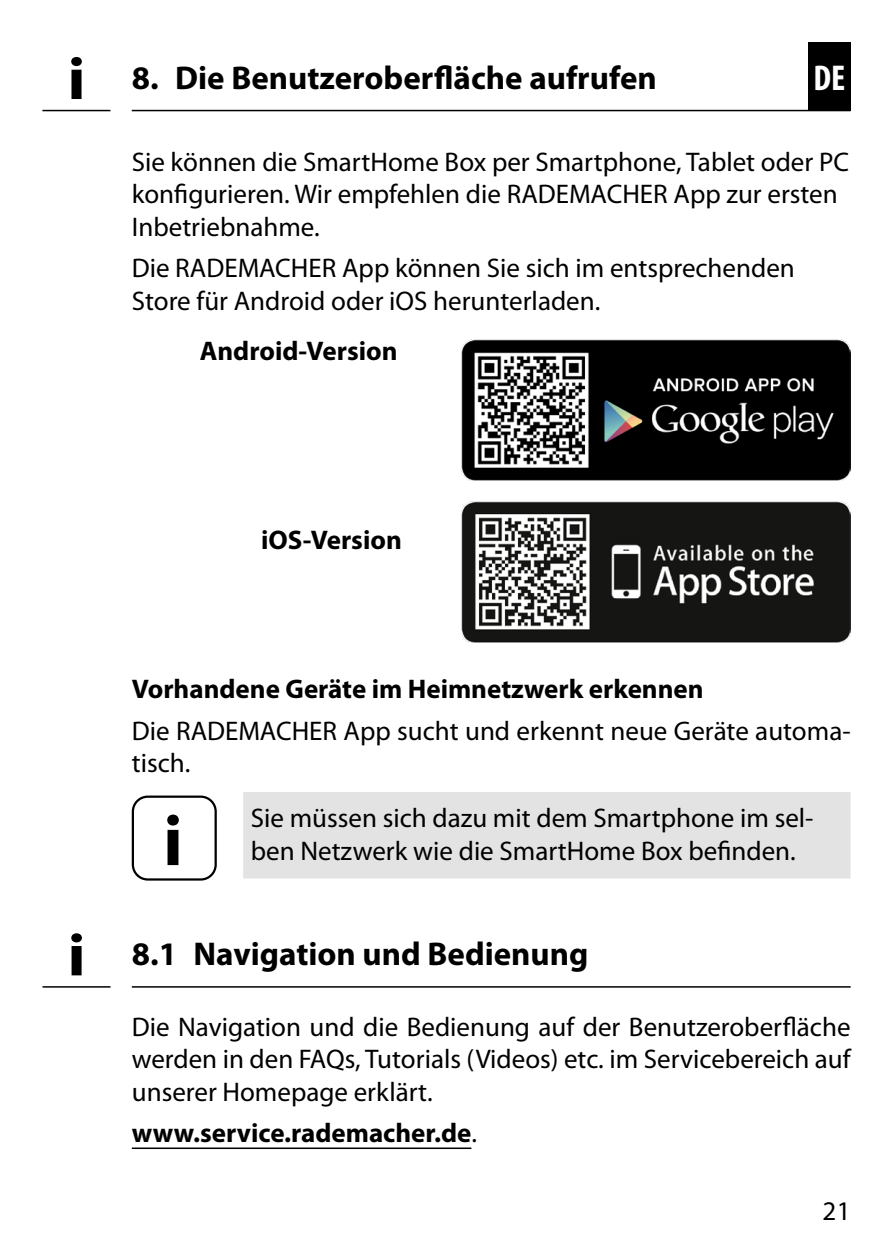
<style>
.page{position:relative;width:893px;height:1259px;background:#fff}
.page>*{position:absolute;margin:0;border:0;box-sizing:border-box;transform-origin:0 0}
.t1{font:700 72px "Myriad Pro";color:#000}
.t2{font:700 60px "Myriad Pro";color:#000;scale:1.1 1}
.t3{font:700 condensed 36px "Myriad Pro";color:#fff}
.t4{font:700 33px "Myriad Pro";color:#000}
.t5{font:27px/32.4px "Myriad Pro";color:#000}
.t6{font:700 27px "Myriad Pro";color:#000}
.s1{font-size:60px}
.s2{font-weight:400}
</style>
<div class="page">
<hr style="left:132px;top:986px;width:719px;height:1px;background:#000">
<hr style="left:43px;top:986px;width:68px;height:1px;background:#000">
<div style="left:808px;top:42px;width:42px;height:69px;background:#000"></div>
<hr style="left:132px;top:110px;width:719px;height:1px;background:#000">
<hr style="left:42px;top:110px;width:68px;height:1px;background:#000">
<hr style="left:132px;top:1147px;width:339px;height:2px;background:#000">
<div style="left:243px;top:792px;width:608px;height:86px;background:#e3e3e3"></div>
<div style="left:132px;top:795px;width:85px;height:85px;border:2px solid #000;border-radius:15px"></div>
<img style="left:461px;top:501px;width:389px;height:141px">
<img style="left:461px;top:340px;width:389px;height:140px">
<p class="t4" style="left:67px;top:59px;width:591px"><span class="s1">i</span> 8. Die Benutzeroberfläche aufrufen</p>
<h3 class="t3" style="left:813px;top:58px;width:33px">DE</h3>
<p class="t5" style="left:132px;top:146px;width:719px">Sie können die SmartHome Box per Smartphone, Tablet oder PC konfigurieren. Wir empfehlen die RADEMACHER App zur ersten<br>Inbetriebnahme.</p>
<p class="t5" style="left:132px;top:252px;width:665px">Die RADEMACHER App können Sie sich im entsprechenden<br>Store für Android oder iOS herunterladen.</p>
<p class="t6" style="left:200px;top:335px;width:199px">Android-Version</p>
<p class="t6" style="left:261px;top:524px;width:142px">iOS-Version</p>
<p class="t6" style="left:132px;top:674px;width:573px">Vorhandene Geräte im Heimnetzwerk erkennen</p>
<p class="t5" style="left:132px;top:715px;width:720px">Die RADEMACHER App sucht und erkennt neue Geräte automa&shy;tisch.</p>
<h2 class="t2" style="left:68px;top:921px;width:18px">i</h2>
<h1 class="t1" style="left:163px;top:800px;width:21px">i</h1>
<p class="t5" style="left:251px;top:802px;width:564px">Sie müssen sich dazu mit dem Smartphone im sel&shy;ben Netzwerk wie die SmartHome Box befinden.</p>
<p class="t4" style="left:132px;top:935px;width:458px">8.1 Navigation und Bedienung</p>
<p class="t5" style="left:132px;top:1011px;width:720px;text-align:justify">Die Navigation und die Bedienung auf der Benutzeroberfläche werden in den FAQs, Tutorials (Videos) etc. im Servicebereich auf unserer Homepage erklärt.</p>
<p class="t6" style="left:132px;top:1118px;width:347px">www.service.rademacher.de<span class="s2">.</span></p>
<p class="t5" style="left:822px;top:1195px;width:29px">21</p>
</div>
